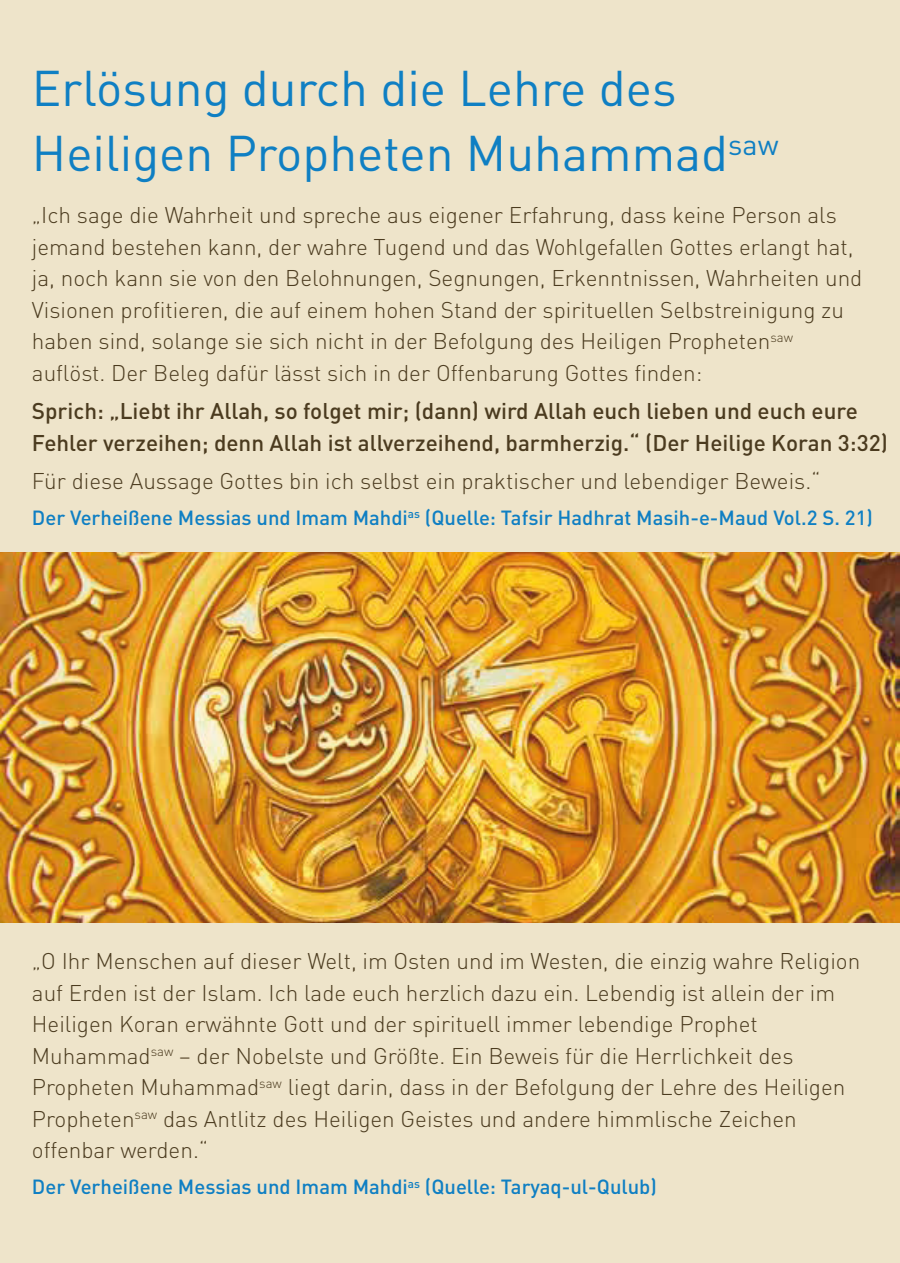
<style>
.page{position:relative;width:900px;height:1263px;background:#fff}
.page>*{position:absolute;margin:0;border:0;box-sizing:border-box;transform-origin:0 0}
.t1{font:49.5px/65.2px "DIN Pro";color:#0f7fc3}
.t2{font:300 22.5px/31.5px "DIN Pro";color:#4b3b1f}
.t3{font:500 22.5px/31.5px "DIN Pro";color:#4b3b1f}
.t4{font:500 20.25px "DIN Pro";color:#0f7fc3}
</style>
<div class="page">
<div style="left:0;top:0;width:899px;height:1263px;background:#eee4ca"></div>
<img style="left:0;top:552px;width:899px;height:370px">
<h1 class="t1" style="left:32px;top:54px;width:748px">Erlösung durch die Lehre des<br>Heiligen Propheten Muhammad<sup>saw</sup></h1>
<p class="t2" style="left:32px;top:199px;width:831px">„Ich sage die Wahrheit und spreche aus eigener Erfahrung, dass keine Person als jemand bestehen kann, der wahre Tugend und das Wohlgefallen Gottes erlangt hat, ja, noch kann sie von den Belohnungen, Segnungen, Erkenntnissen, Wahrheiten und Visionen profitieren, die auf einem hohen Stand der spirituellen Selbstreinigung zu haben sind, solange sie sich nicht in der Befolgung des Heiligen Propheten<sup>saw </sup>auflöst. Der Beleg dafür lässt sich in der Offenbarung Gottes finden:</p>
<p class="t3" style="left:32px;top:394px;width:857px">Sprich: „Liebt ihr Allah, so folget mir; (dann) wird Allah euch lieben und euch eure<br>Fehler verzeihen; denn Allah ist allverzeihend, barmherzig.“ (Der Heilige Koran 3:32)</p>
<p class="t2" style="left:32px;top:464px;width:790px">Für diese Aussage Gottes bin ich selbst ein praktischer und lebendiger Beweis.“</p>
<p class="t4" style="left:32px;top:504px;width:842px">Der Verheißene Messias und Imam Mahdi<sup>as</sup> (Quelle: Tafsir Hadhrat Masih-e-Maud Vol.2 S. 21)</p>
<p class="t2" style="left:32px;top:944px;width:829px">„O Ihr Menschen auf dieser Welt, im Osten und im Westen, die einzig wahre Religion auf Erden ist der Islam. Ich lade euch herzlich dazu ein. Lebendig ist allein der im Heiligen Koran erwähnte Gott und der spirituell immer lebendige Prophet Muhammad<sup>saw</sup> – der Nobelste und Größte. Ein Beweis für die Herrlichkeit des Propheten Muhammad<sup>saw</sup> liegt darin, dass in der Befolgung der Lehre des Heiligen Propheten<sup>saw</sup> das Antlitz des Heiligen Geistes und andere himmlische Zeichen offenbar werden.“</p>
<p class="t4" style="left:32px;top:1173px;width:626px">Der Verheißene Messias und Imam Mahdi<sup>as</sup> (Quelle: Taryaq-ul-Qulub)</p>
</div>
